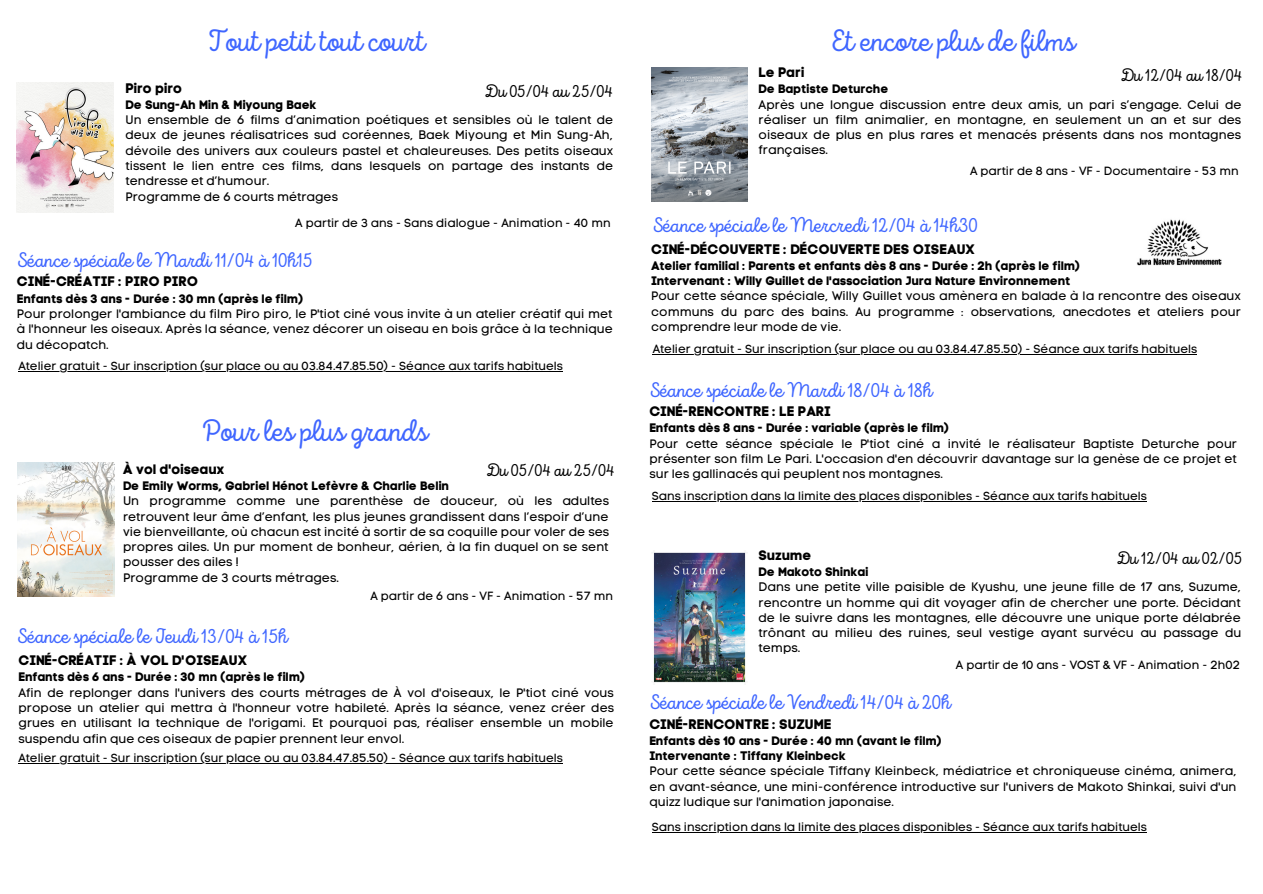
<style>
.page{position:relative;width:1263px;height:894px;background:#fff}
.page>*{position:absolute;margin:0;border:0;box-sizing:border-box;transform-origin:0 0}
.t1{font:30.75px "Intro Script";color:#3f66ff}
.t2{font:21px "Intro Script";color:#3f66ff}
.t3{font:18px "Intro Script";color:#000}
.t4{font:13.8px "Code Pro Bold LC";color:#000}
.t5{font:13.65px "Code Pro Bold LC";color:#000}
.t6{font:12.3px/15.3px "Code Pro Normal LC";color:#000;text-align:justify}
.t7{font:12.3px/15.3px "Code Pro Bold LC";color:#000}
.t8{font:12.15px "Code Pro Bold LC";color:#000}
.t9{font:11.85px "Code Pro Normal LC";color:#000}
</style>
<div class="page">
<img style="left:17px;top:83px;width:97px;height:129px">
<img style="left:18px;top:462px;width:97px;height:134px">
<img style="left:651px;top:68px;width:97px;height:133px">
<img style="left:1137px;top:219px;width:85px;height:47px">
<img style="left:652px;top:552px;width:95px;height:131px">
<hr style="left:18px;top:762px;width:545px;height:1px;background:#000">
<hr style="left:18px;top:370px;width:545px;height:1px;background:#000">
<hr style="left:652px;top:501px;width:495px;height:1px;background:#000">
<hr style="left:653px;top:354px;width:544px;height:1px;background:#000">
<hr style="left:652px;top:831px;width:495px;height:1px;background:#000">
<h1 class="t1" style="left:207px;top:28px;width:219px">Tout petit tout court</h1>
<p class="t4" style="left:126px;top:79px;width:58px">Piro piro</p>
<p class="t7" style="left:126px;top:97px;width:193px">De Sung-Ah Min &amp; Miyoung Baek</p>
<p class="t6" style="left:126px;top:112px;width:489px;text-align:left">Un ensemble de 6 films d’animation poétiques et sensibles où le talent de deux de jeunes réalisatrices sud coréennes, Baek Miyoung et Min Sung-Ah, dévoile des univers aux couleurs pastel et chaleureuses. Des petits oiseaux tissent le lien entre ces films, dans lesquels on partage des instants de tendresse et d’humour.<br>Programme de 6 courts métrages</p>
<p class="t9" style="left:295px;top:216px;width:317px">A partir de 3 ans - Sans dialogue - Animation - 40 mn</p>
<h3 class="t3" style="left:485px;top:83px;width:130px">Du 05/04 au 25/04</h3>
<h2 class="t2" style="left:17px;top:252px;width:297px">Séance spéciale le Mardi 11/04 à 10h15</h2>
<p class="t4" style="left:17px;top:273px;width:183px">CINÉ-CRÉATIF : PIRO PIRO</p>
<p class="t7" style="left:17px;top:291px;width:288px">Enfants dès 3 ans - Durée : 30 mn (après le film)</p>
<p class="t6" style="left:17px;top:306px;width:597px">Pour prolonger l'ambiance du film Piro piro, le P'tiot ciné vous invite à un atelier créatif qui met à l'honneur les oiseaux. Après la séance, venez décorer un oiseau en bois grâce à la technique du décopatch.</p>
<p class="t9" style="left:18px;top:358px;width:546px">Atelier gratuit - Sur inscription (sur place ou au 03.84.47.85.50) - Séance aux tarifs habituels</p>
<h1 class="t1" style="left:202px;top:418px;width:226px">Pour les plus grands</h1>
<p class="t5" style="left:123px;top:460px;width:103px">À vol d'oiseaux</p>
<p class="t8" style="left:123px;top:478px;width:328px">De Emily Worms, Gabriel Hénot Lefèvre &amp; Charlie Belin</p>
<p class="t6" style="left:123px;top:493px;width:488px;text-align:left">Un programme comme une parenthèse de douceur, où les adultes retrouvent leur âme d’enfant, les plus jeunes grandissent dans l’espoir d’une vie bienveillante, où chacun est incité à sortir de sa coquille pour voler de ses propres ailes. Un pur moment de bonheur, aérien, à la fin duquel on se sent pousser des ailes !<br>Programme de 3 courts métrages.</p>
<h3 class="t3" style="left:486px;top:462px;width:130px">Du 05/04 au 25/04</h3>
<h2 class="t2" style="left:17px;top:627px;width:272px">Séance spéciale le Jeudi 13/04 à 15h</h2>
<p class="t9" style="left:370px;top:588px;width:244px">A partir de 6 ans - VF - Animation - 57 mn</p>
<p class="t4" style="left:19px;top:651px;width:230px">CINÉ-CRÉATIF : À VOL D'OISEAUX</p>
<p class="t7" style="left:19px;top:669px;width:289px">Enfants dès 6 ans - Durée : 30 mn (après le film)</p>
<p class="t6" style="left:19px;top:684px;width:597px">Afin de replonger dans l'univers des courts métrages de À vol d'oiseaux, le P'tiot ciné vous propose un atelier qui mettra à l'honneur votre habileté. Après la séance, venez créer des grues en utilisant la technique de l'origami. Et pourquoi pas, réaliser ensemble un mobile suspendu afin que ces oiseaux de papier prennent leur envol.</p>
<p class="t9" style="left:18px;top:750px;width:546px">Atelier gratuit - Sur inscription (sur place ou au 03.84.47.85.50) - Séance aux tarifs habituels</p>
<h1 class="t1" style="left:829px;top:28px;width:247px">Et encore plus de films</h1>
<p class="t5" style="left:759px;top:64px;width:48px">Le Pari</p>
<p class="t8" style="left:759px;top:82px;width:131px">De Baptiste Deturche</p>
<p class="t6" style="left:759px;top:97px;width:484px">Après une longue discussion entre deux amis, un pari s’engage. Celui de réaliser un film animalier, en montagne, en seulement un an et sur des oiseaux de plus en plus rares et menacés présents dans nos montagnes françaises.</p>
<p class="t9" style="left:970px;top:164px;width:270px">A partir de 8 ans - VF - Documentaire - 53 mn</p>
<h3 class="t3" style="left:1120px;top:68px;width:123px">Du 12/04 au 18/04</h3>
<h2 class="t2" style="left:652px;top:217px;width:327px">Séance spéciale le Mercredi 12/04 à 14h30</h2>
<p class="t4" style="left:651px;top:240px;width:325px">CINÉ-DÉCOUVERTE : DÉCOUVERTE DES OISEAUX</p>
<p class="t7" style="left:651px;top:258px;width:431px">Atelier familial : Parents et enfants dès 8 ans - Durée : 2h (après le film)<br>Intervenant : Willy Guillet de l'association Jura Nature Environnement</p>
<p class="t6" style="left:651px;top:288px;width:591px">Pour cette séance spéciale, Willy Guillet vous amènera en balade à la rencontre des oiseaux communs du parc des bains. Au programme : observations, anecdotes et ateliers pour comprendre leur mode de vie.</p>
<p class="t9" style="left:653px;top:341px;width:546px">Atelier gratuit - Sur inscription (sur place ou au 03.84.47.85.50) - Séance aux tarifs habituels</p>
<h2 class="t2" style="left:649px;top:381px;width:284px">Séance spéciale le Mardi 18/04 à 18h</h2>
<p class="t4" style="left:649px;top:403px;width:183px">CINÉ-RENCONTRE : LE PARI</p>
<p class="t7" style="left:649px;top:420px;width:302px">Enfants dès 8 ans - Durée : variable (après le film)</p>
<p class="t6" style="left:649px;top:435px;width:589px">Pour cette séance spéciale le P'tiot ciné a invité le réalisateur Baptiste Deturche pour présenter son film Le Pari. L'occasion d'en découvrir davantage sur la genèse de ce projet et sur les gallinacés qui peuplent nos montagnes.</p>
<p class="t9" style="left:652px;top:489px;width:496px">Sans inscription dans la limite des places disponibles - Séance aux tarifs habituels</p>
<p class="t5" style="left:759px;top:546px;width:54px">Suzume</p>
<p class="t8" style="left:759px;top:564px;width:112px">De Makoto Shinkai</p>
<p class="t6" style="left:759px;top:579px;width:484px">Dans une petite ville paisible de Kyushu, une jeune fille de 17 ans, Suzume, rencontre un homme qui dit voyager afin de chercher une porte. Décidant de le suivre dans les montagnes, elle découvre une unique porte délabrée trônant au milieu des ruines, seul vestige ayant survécu au passage du temps.</p>
<p class="t9" style="left:956px;top:657px;width:286px">A partir de 10 ans - VOST &amp; VF - Animation - 2h02</p>
<h3 class="t3" style="left:1116px;top:550px;width:127px">Du 12/04 au 02/05</h3>
<h2 class="t2" style="left:649px;top:693px;width:303px">Séance spéciale le Vendredi 14/04 à 20h</h2>
<p class="t4" style="left:649px;top:715px;width:184px">CINÉ-RENCONTRE : SUZUME</p>
<p class="t7" style="left:649px;top:732px;width:294px">Enfants dès 10 ans - Durée : 40 mn (avant le film)<br>Intervenante : Tiffany Kleinbeck</p>
<p class="t6" style="left:649px;top:763px;width:589px">Pour cette séance spéciale Tiffany Kleinbeck, médiatrice et chroniqueuse cinéma, animera, en avant-séance, une mini-conférence introductive sur l'univers de Makoto Shinkai, suivi d'un quizz ludique sur l'animation japonaise.</p>
<p class="t9" style="left:652px;top:819px;width:496px">Sans inscription dans la limite des places disponibles - Séance aux tarifs habituels</p>
</div>
